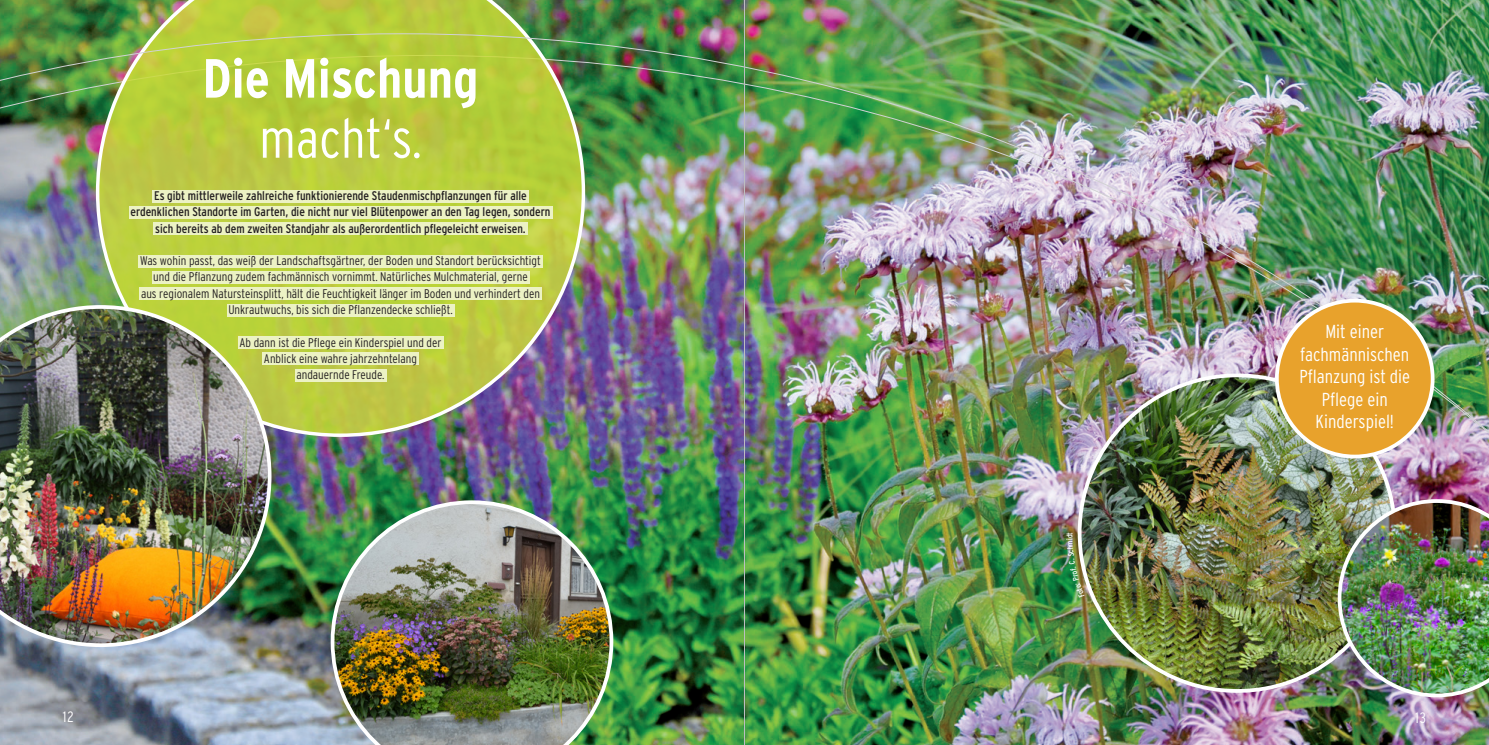
<style>
.page{position:relative;width:1489px;height:745px;background:#fff}
.page>*{position:absolute;margin:0;border:0;box-sizing:border-box;transform-origin:0 0}
.t1{font:700 condensed 55px "Interstate";color:#fff}
.t2{font:300 condensed 55px "Interstate";color:#fff}
.t3{font:300 condensed 18.75px/22.5px "Interstate";color:#fff;text-align:center}
.t4{font:300 condensed 15px "Interstate";color:#fff}
.t5{font:300 condensed 12.5px/16.2px "Interstate";color:#231f20;text-align:center}
.t6{font:condensed 12.5px/16.2px "Interstate";color:#231f20;text-align:center}
.t7{font:condensed 8.12px "Interstate";color:#fff}
</style>
<div class="page">
<img style="left:0;top:0;width:1488px;height:33px">
<img style="left:0;top:696px;width:1488px;height:48px">
<img style="left:96px;top:0;width:489px;height:33px">
<img style="left:0;top:33px;width:1488px;height:663px">
<div style="left:152px;top:190px;width:376px;height:12px;background:#ecf2c4"></div>
<div style="left:129px;top:206px;width:423px;height:13px;background:#ecf2c4"></div>
<div style="left:153px;top:222px;width:374px;height:13px;background:#ecf2c4"></div>
<div style="left:138px;top:255px;width:404px;height:12px;background:#ecf2c4"></div>
<div style="left:151px;top:271px;width:378px;height:13px;background:#ecf2c4"></div>
<div style="left:139px;top:287px;width:402px;height:13px;background:#ecf2c4"></div>
<div style="left:227px;top:304px;width:227px;height:12px;background:#ecf2c4"></div>
<div style="left:238px;top:336px;width:205px;height:13px;background:#ecf2c4"></div>
<div style="left:262px;top:352px;width:157px;height:13px;background:#ecf2c4"></div>
<div style="left:295px;top:369px;width:91px;height:12px;background:#ecf2c4"></div>
<img style="left:330px;top:500px;width:283px;height:244px">
<img style="left:1079px;top:375px;width:315px;height:315px;border-radius:158px">
<img style="left:1337px;top:499px;width:151px;height:197px">
<img style="left:0;top:305px;width:271px;height:341px">
<div style="left:1276px;top:300px;width:156px;height:156px;background:#e8a22c;border-radius:50%"></div>
<div style="left:1274px;top:298px;width:160px;height:160px;border:4px solid #fff;border-radius:50%"></div>
<hr style="left:744px;top:0;width:1px;height:744px;background:#bcbdc0">
<svg style="left:1066px;top:535px;width:18px;height:62px"></svg>
<h1 class="t1" style="left:202px;top:47px;width:277px">Die Mischung</h1>
<h1 class="t2" style="left:259px;top:107px;width:164px">macht‘s.</h1>
<p class="t6" style="left:130px;top:187px;width:421px">Es gibt mittlerweile zahlreiche funktionierende Staudenmischpflanzungen für alle erdenklichen Standorte im Garten, die nicht nur viel Blütenpower an den Tag legen, sondern sich bereits ab dem zweiten Standjahr als außerordentlich pflegeleicht erweisen.</p>
<p class="t5" style="left:140px;top:252px;width:402px">Was wohin passt, das weiß der Landschaftsgärtner, der Boden und Standort berücksichtigt und die Pflanzung zudem fachmännisch vornimmt. Natürliches Mulchmaterial, gerne<br>aus regionalem Natursteinsplitt, hält die Feuchtigkeit länger im Boden und verhindert den Unkrautwuchs, bis sich die Pflanzendecke schließt.</p>
<p class="t5" style="left:239px;top:334px;width:203px">Ab dann ist die Pflege ein Kinderspiel und der<br>Anblick eine wahre jahrzehntelang andauernde Freude.</p>
<p class="t7" style="left:1064px;top:534px;width:4px;rotate:-90deg">t</p>
<h2 class="t3" style="left:1299px;top:320px;width:112px">Mit einer fachmännischen<br>Pflanzung ist die<br>Pflege ein<br>Kinderspiel!</h2>
<p class="t4" style="left:63px;top:707px;width:12px">12</p>
<p class="t4" style="left:1415px;top:708px;width:12px">13</p>
</div>
